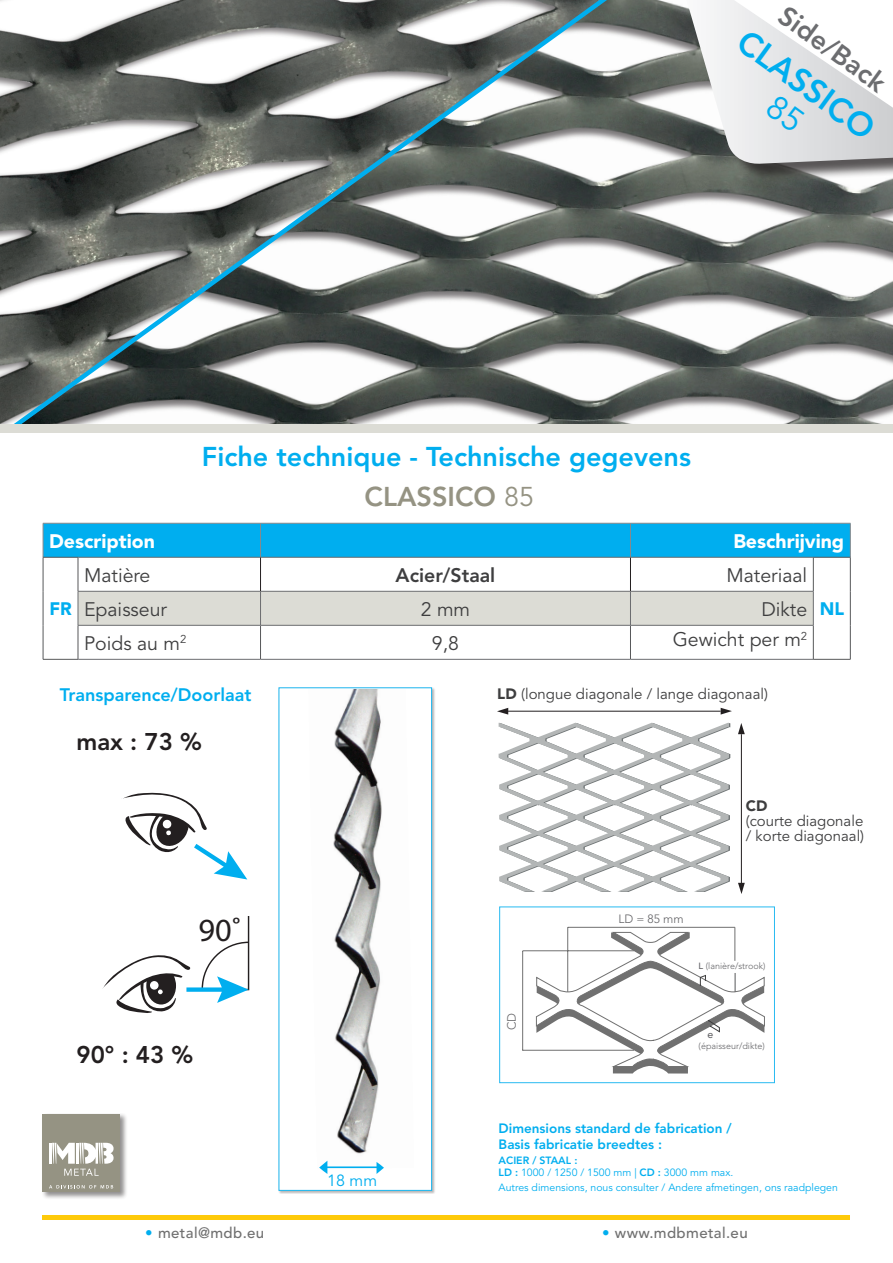
<style>
.page{position:relative;width:893px;height:1263px;background:#fff}
.page>*{position:absolute;margin:0;border:0;box-sizing:border-box;transform-origin:0 0}
.t1{font:800 33px "Avenir LT Std";color:#00aeef}
.t2{font:32.4px "Myriad Pro";color:#231f20}
.t3{font:800 27px/40.5px "Avenir LT Std";color:#00aeef;text-align:center}
.t4{font:800 27px "Avenir LT Std";color:#6c6d70}
.t5{font:800 24px "Avenir LT Std";color:#231f20}
.t6{font:19.5px "Avenir LT Std";color:#3e3e3f}
.t7{font:900 19.5px "Avenir LT Std";color:#fff}
.t8{font:800 19.5px "Avenir LT Std";color:#3e3e3f}
.t9{font:800 18px "Avenir LT Std";color:#00aeef}
.t10{font:900 18px "Avenir LT Std";color:#00aeef}
.t11{font:16.2px "Avenir LT Std";color:#00aeef}
.t12{font:15px/15px "Avenir LT Std";color:#3e3e3f}
.t13{font:500 15px "Avenir LT Std";letter-spacing:.025em;color:#707070}
.t14{font:900 15px "Avenir LT Std";color:#3e3e3f}
.t15{font:800 13.5px/16.2px "Avenir LT Std";color:#00aeef}
.t16{font:300 12px "Avenir LT Std";color:#636366}
.t17{font:10.5px/12.6px "Avenir LT Std";color:#00aeef}
.t18{font:500 10.5px "Avenir LT Std";color:#636366}
.t19{font:300 9px "Avenir LT Std";color:#636366}
.s1{color:#959383}
.s2{font-weight:400;color:#959383}
.s3{font-weight:900;font-size:18px;color:#00aeef}
.s4{font-weight:900}
.s5{font-weight:500}
.s6{font-weight:800}
.s7{color:#00aeef}
</style>
<div class="page">
<img style="left:639px;top:168px;width:254px;height:256px">
<svg style="left:7px;top:0;width:632px;height:433px"></svg>
<div style="left:43px;top:1215px;width:807px;height:5px;background:#feca0a"></div>
<div style="left:643px;top:0;width:250px;height:185px;background:#231f20;opacity:.75"></div>
<svg style="left:102px;top:916px;width:148px;height:97px"></svg>
<hr style="left:567px;top:927px;width:1px;height:65px;background:#707070">
<hr style="left:568px;top:927px;width:167px;height:1px;background:#707070">
<hr style="left:522px;top:950px;width:112px;height:1px;background:#707070">
<hr style="left:522px;top:1050px;width:112px;height:1px;background:#707070">
<hr style="left:522px;top:951px;width:1px;height:99px;background:#707070">
<svg style="left:499px;top:723px;width:231px;height:169px"></svg>
<hr style="left:508px;top:711px;width:213px;height:1px;background:#231f20">
<svg style="left:497px;top:708px;width:11px;height:7px"></svg>
<svg style="left:721px;top:708px;width:11px;height:7px"></svg>
<hr style="left:741px;top:734px;width:1px;height:149px;background:#231f20">
<svg style="left:738px;top:883px;width:7px;height:11px"></svg>
<svg style="left:738px;top:723px;width:7px;height:11px"></svg>
<div style="left:278px;top:687px;width:157px;height:507px;background:#231f20;opacity:.35"></div>
<div style="left:279px;top:687px;width:153px;height:504px;background:#fff;border:1px solid #00aeef"></div>
<img style="left:327px;top:689px;width:55px;height:480px">
<hr style="left:323px;top:1166px;width:58px;height:2px;background:#00aeef">
<svg style="left:319px;top:1161px;width:8px;height:13px"></svg>
<svg style="left:377px;top:1162px;width:7px;height:12px"></svg>
<svg style="left:536px;top:932px;width:229px;height:141px"></svg>
<hr style="left:735px;top:927px;width:1px;height:34px;background:#707070">
<svg style="left:123px;top:786px;width:158px;height:93px"></svg>
<div style="left:0;top:424px;width:893px;height:8px;background:#dcdcd5"></div>
<div style="left:44px;top:524px;width:806px;height:33px;background:#00aeef"></div>
<div style="left:79px;top:592px;width:734px;height:33px;background:#dcdcd5"></div>
<hr style="left:43px;top:523px;width:35px;height:1px;background:#87898c">
<hr style="left:43px;top:523px;width:1px;height:34px;background:#87898c">
<hr style="left:78px;top:523px;width:183px;height:1px;background:#87898c">
<hr style="left:261px;top:523px;width:369px;height:1px;background:#87898c">
<hr style="left:260px;top:523px;width:1px;height:34px;background:#87898c">
<hr style="left:630px;top:523px;width:183px;height:1px;background:#87898c">
<hr style="left:630px;top:523px;width:1px;height:34px;background:#87898c">
<hr style="left:813px;top:523px;width:37px;height:1px;background:#87898c">
<hr style="left:850px;top:523px;width:1px;height:34px;background:#87898c">
<hr style="left:43px;top:557px;width:35px;height:1px;background:#57585a">
<hr style="left:43px;top:557px;width:1px;height:34px;background:#57585a">
<hr style="left:78px;top:557px;width:1px;height:34px;background:#57585a">
<hr style="left:813px;top:557px;width:37px;height:1px;background:#57585a">
<hr style="left:813px;top:557px;width:1px;height:34px;background:#57585a">
<hr style="left:850px;top:557px;width:1px;height:34px;background:#57585a">
<hr style="left:43px;top:591px;width:1px;height:34px;background:#57585a">
<hr style="left:850px;top:591px;width:1px;height:34px;background:#57585a">
<hr style="left:43px;top:625px;width:1px;height:34px;background:#57585a">
<hr style="left:78px;top:625px;width:1px;height:34px;background:#57585a">
<hr style="left:260px;top:625px;width:1px;height:34px;background:#57585a">
<hr style="left:630px;top:625px;width:1px;height:34px;background:#57585a">
<hr style="left:813px;top:625px;width:1px;height:34px;background:#57585a">
<hr style="left:850px;top:625px;width:1px;height:34px;background:#57585a">
<hr style="left:43px;top:659px;width:35px;height:1px;background:#57585a">
<hr style="left:813px;top:659px;width:37px;height:1px;background:#57585a">
<hr style="left:78px;top:557px;width:183px;height:1px;background:#6c6d70">
<hr style="left:630px;top:557px;width:183px;height:1px;background:#6c6d70">
<hr style="left:78px;top:591px;width:183px;height:1px;background:#6c6d70">
<hr style="left:78px;top:591px;width:1px;height:34px;background:#6c6d70">
<hr style="left:78px;top:625px;width:183px;height:1px;background:#6c6d70">
<hr style="left:260px;top:591px;width:1px;height:34px;background:#6c6d70">
<hr style="left:261px;top:625px;width:369px;height:1px;background:#6c6d70">
<hr style="left:630px;top:591px;width:183px;height:1px;background:#6c6d70">
<hr style="left:630px;top:591px;width:1px;height:34px;background:#6c6d70">
<hr style="left:813px;top:591px;width:1px;height:34px;background:#6c6d70">
<hr style="left:630px;top:625px;width:183px;height:1px;background:#6c6d70">
<hr style="left:630px;top:557px;width:1px;height:34px;background:#231f20">
<hr style="left:261px;top:557px;width:369px;height:1px;background:#6c6d70">
<hr style="left:261px;top:591px;width:369px;height:1px;background:#6c6d70">
<hr style="left:260px;top:557px;width:1px;height:34px;background:#231f20">
<hr style="left:78px;top:659px;width:183px;height:1px;background:#6c6d70">
<hr style="left:261px;top:659px;width:369px;height:1px;background:#6c6d70">
<hr style="left:630px;top:659px;width:183px;height:1px;background:#6c6d70">
<div style="left:41px;top:1112px;width:87px;height:87px;background:#231f20;opacity:.5"></div>
<div style="left:43px;top:1114px;width:77px;height:78px;background:#959383"></div>
<svg style="left:49px;top:1185px;width:64px;height:3px"></svg>
<hr style="left:49px;top:1143px;width:3px;height:21px;background:#fff">
<svg style="left:52px;top:1143px;width:62px;height:33px"></svg>
<hr style="left:77px;top:1143px;width:2px;height:21px;background:#fff">
<svg style="left:639px;top:0;width:254px;height:168px"></svg>
<h3 class="t4" style="left:791px;top:-1px;width:127px;rotate:36deg">Side/Back</h3>
<h1 class="t1" style="left:753px;top:22px;width:162px;rotate:36deg">CLASSICO</h1>
<h3 class="t3" style="left:202px;top:436px;width:491px">Fiche technique - Technische gegevens<br><span class="s1">CLASSICO</span> <span class="s2">85</span></h3>
<h3 class="t7" style="left:49px;top:529px;width:107px">Description</h3>
<h3 class="t7" style="left:733px;top:529px;width:112px">Beschrijving</h3>
<h3 class="t10" style="left:49px;top:598px;width:24px">FR</h3>
<h3 class="t6" style="left:84px;top:564px;width:68px">Matière</h3>
<h3 class="t8" style="left:396px;top:563px;width:101px">Acier/Staal</h3>
<h3 class="t6" style="left:726px;top:564px;width:82px">Materiaal</h3>
<h3 class="t6" style="left:84px;top:598px;width:85px">Epaisseur</h3>
<h3 class="t6" style="left:421px;top:598px;width:51px">2 mm</h3>
<h3 class="t6" style="left:761px;top:598px;width:84px">Dikte <span class="s3">NL</span></h3>
<h3 class="t6" style="left:84px;top:632px;width:104px">Poids au m<sup>2</sup></h3>
<h3 class="t6" style="left:432px;top:632px;width:29px">9,8</h3>
<h3 class="t6" style="left:673px;top:628px;width:136px">Gewicht per m<sup>2</sup></h3>
<h3 class="t9" style="left:60px;top:684px;width:193px">Transparence/Doorlaat</h3>
<h3 class="t5" style="left:77px;top:727px;width:127px">max : 73 %</h3>
<h2 class="t2" style="left:199px;top:910px;width:44px">90˚</h2>
<h3 class="t5" style="left:77px;top:1040px;width:118px">90° : 43 %</h3>
<h3 class="t11" style="left:327px;top:1171px;width:51px">18 mm</h3>
<h3 class="t12" style="left:497px;top:687px;width:272px"><span class="s4">LD</span> (longue diagonale / lange diagonaal)</h3>
<p class="t16" style="left:505px;top:1030px;width:19px;rotate:-90deg">CD</p>
<h3 class="t14" style="left:746px;top:797px;width:23px">CD</h3>
<h3 class="t12" style="left:746px;top:814px;width:120px">(courte diagonale / korte diagonaal)</h3>
<p class="t16" style="left:618px;top:911px;width:67px">LD = 85 mm</p>
<p class="t19" style="left:699px;top:960px;width:68px"><span class="s5">L</span> (lanière/strook)</p>
<p class="t18" style="left:707px;top:1028px;width:7px">e</p>
<p class="t19" style="left:699px;top:1040px;width:68px">(épaisseur/dikte)</p>
<p class="t15" style="left:499px;top:1120px;width:235px">Dimensions standard de fabrication /<br>Basis fabricatie breedtes :</p>
<p class="t17" style="left:499px;top:1154px;width:236px"><span class="s6">ACIER / STAAL :<br>LD :</span> 1000 / 1250 / 1500 mm | <span class="s6">CD :</span> 3000 mm max.</p>
<p class="t17" style="left:499px;top:1181px;width:341px">Autres dimensions, nous consulter / Andere afmetingen, ons raadplegen</p>
<h3 class="t13" style="left:145px;top:1224px;width:120px"><span class="s7">•</span> metal@mdb.eu</h3>
<h3 class="t13" style="left:602px;top:1224px;width:147px"><span class="s7">•</span> www.mdbmetal.eu</h3>
</div>
